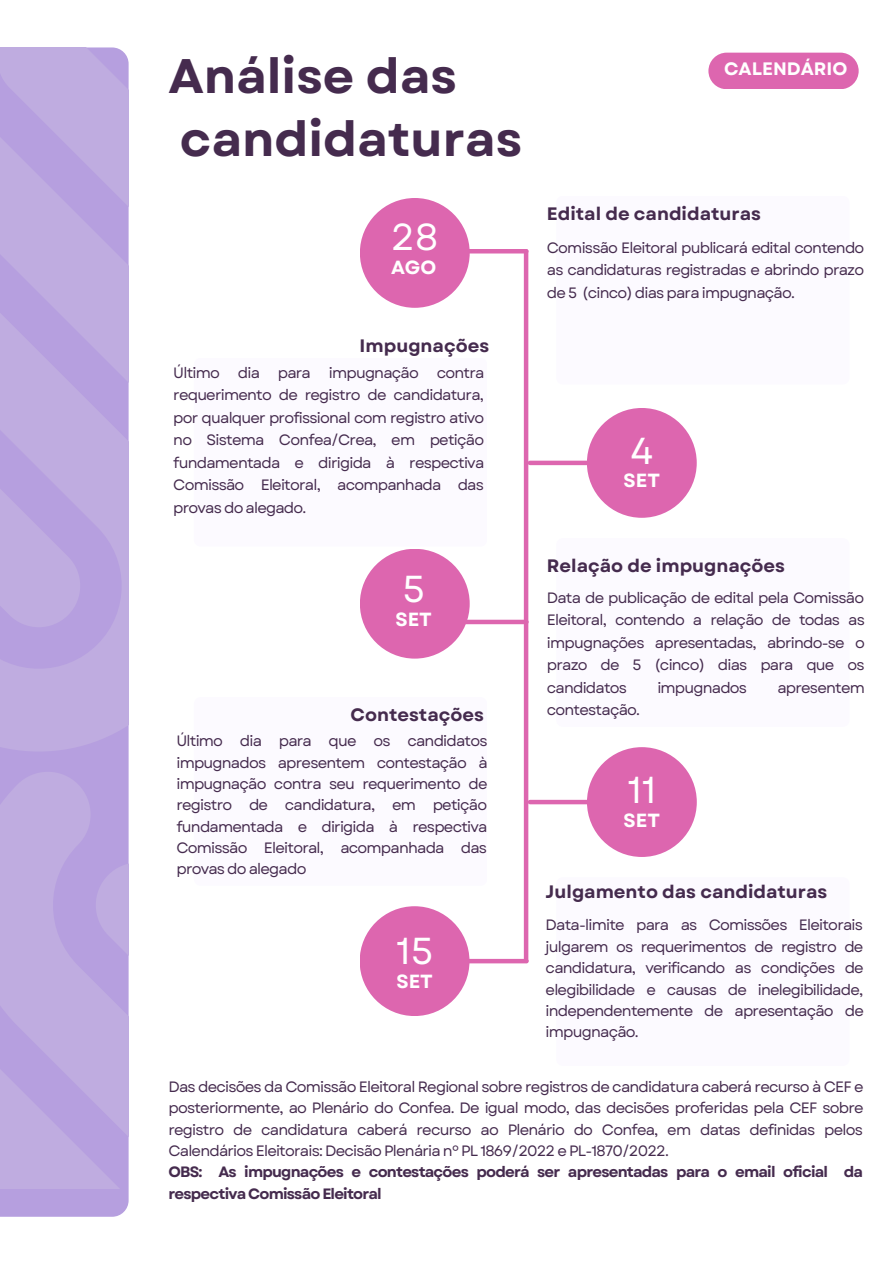
<style>
.page{position:relative;width:893px;height:1264px;background:#fff}
.page>*{position:absolute;margin:0;border:0;box-sizing:border-box;transform-origin:0 0}
.t1{font:700 48.45px/62.6px "Garet";color:#452b4e}
.t2{font:37.5px "Garet";color:#fff}
.t3{font:700 19.05px "Garet";color:#fff}
.t4{font:700 18px "Garet";color:#452b4e}
.t5{font:700 18px "Garet";color:#fff}
.t6{font:15px/21.3px "Garet";letter-spacing:-.055em;color:#452b4e;text-align:justify}
.t7{font:700 15px/21.3px "Garet";letter-spacing:-.055em;color:#452b4e}
</style>
<div class="page">
<div style="left:0;top:47px;width:128px;height:1169px;background:#b69fdf"></div>
<svg style="left:0;top:47px;width:129px;height:489px;fill:#bface0"></svg>
<svg style="left:0;top:536px;width:129px;height:652px;fill:#bface0"></svg>
<div style="left:708px;top:53px;width:150px;height:36px;background:#dd66af;border-radius:18px"></div>
<hr style="left:461px;top:249px;width:65px;height:4px;background:#dd66af">
<div style="left:461px;top:619px;width:65px;height:5px;background:#dd66af"></div>
<div style="left:461px;top:958px;width:65px;height:5px;background:#dd66af"></div>
<div style="left:530px;top:460px;width:65px;height:5px;background:#dd66af"></div>
<div style="left:530px;top:799px;width:65px;height:5px;background:#dd66af"></div>
<div style="left:360px;top:198px;width:109px;height:110px;background:#dd66af;border-radius:50%"></div>
<div style="left:360px;top:549px;width:109px;height:109px;background:#dd66af;border-radius:50%"></div>
<div style="left:359px;top:906px;width:110px;height:110px;background:#dd66af;border-radius:50%"></div>
<div style="left:587px;top:408px;width:109px;height:110px;background:#dd66af;border-radius:50%"></div>
<div style="left:587px;top:747px;width:109px;height:110px;background:#dd66af;border-radius:50%"></div>
<hr style="left:524px;top:251px;width:4px;height:709px;background:#dd66af">
<div style="left:556px;top:196px;width:293px;height:188px;background:#fcfaff;border-radius:7px"></div>
<div style="left:556px;top:538px;width:293px;height:188px;background:#fcfaff;border-radius:7px"></div>
<div style="left:556px;top:877px;width:293px;height:188px;background:#fcfaff;border-radius:7px"></div>
<div style="left:194px;top:358px;width:293px;height:188px;background:#fcfaff;border-radius:7px"></div>
<div style="left:194px;top:697px;width:293px;height:188px;background:#fcfaff;border-radius:7px"></div>
<p class="t1" style="left:168px;top:45px;width:355px">Análise das candidaturas</p>
<p class="t5" style="left:724px;top:56px;width:125px">CALENDÁRIO</p>
<p class="t2" style="left:391px;top:210px;width:49px">28</p>
<p class="t3" style="left:391px;top:253px;width:47px">AGO</p>
<p class="t4" style="left:359px;top:333px;width:131px">Impugnações</p>
<p class="t6" style="left:173px;top:361px;width:312px;line-height:22.5px">Último dia para impugnação contra requerimento de registro de candidatura, por qualquer profissional com registro ativo no Sistema Confea/Crea, em petição fundamentada e dirigida à respectiva Comissão Eleitoral, acompanhada das provas do alegado.</p>
<p class="t2" style="left:402px;top:561px;width:24px">5</p>
<p class="t3" style="left:395px;top:605px;width:38px">SET</p>
<p class="t4" style="left:350px;top:701px;width:135px">Contestações</p>
<p class="t6" style="left:176px;top:730px;width:313px">Último dia para que os candidatos impugnados apresentem contestação à impugnação contra seu requerimento de registro de candidatura, em petição fundamentada e dirigida à respectiva Comissão Eleitoral, acompanhada das provas do alegado</p>
<p class="t4" style="left:547px;top:201px;width:215px">Edital de candidaturas</p>
<p class="t6" style="left:547px;top:236px;width:319px;line-height:22.5px">Comissão Eleitoral publicará edital contendo as candidaturas registradas e abrindo prazo de 5 (cinco) dias para impugnação.</p>
<p class="t2" style="left:630px;top:424px;width:24px">4</p>
<p class="t3" style="left:623px;top:467px;width:38px">SET</p>
<p class="t4" style="left:547px;top:552px;width:240px">Relação de impugnações</p>
<p class="t6" style="left:547px;top:586px;width:319px;line-height:22.5px">Data de publicação de edital pela Comissão Eleitoral, contendo a relação de todas as impugnações apresentadas, abrindo-se o prazo de 5 (cinco) dias para que os candidatos</p>
<p class="t6" style="left:657px;top:676px;width:91px">impugnados</p>
<p class="t6" style="left:777px;top:676px;width:89px">apresentem</p>
<p class="t6" style="left:547px;top:699px;width:95px">contestação.</p>
<p class="t2" style="left:627px;top:763px;width:31px">11</p>
<p class="t3" style="left:623px;top:806px;width:38px">SET</p>
<p class="t4" style="left:545px;top:878px;width:283px">Julgamento das candidaturas</p>
<p class="t6" style="left:545px;top:914px;width:320px">Data-limite para as Comissões Eleitorais julgarem os requerimentos de registro de candidatura, verificando as condições de elegibilidade e causas de inelegibilidade, independentemente de apresentação de impugnação.</p>
<p class="t6" style="left:168px;top:1075px;width:696px">Das decisões da Comissão Eleitoral Regional sobre registros de candidatura caberá recurso à CEF e posteriormente, ao Plenário do Confea. De igual modo, das decisões proferidas pela CEF sobre registro de candidatura caberá recurso ao Plenário do Confea, em datas definidas pelos Calendários Eleitorais: Decisão Plenária nº PL 1869/2022 e PL-1870/2022.</p>
<p class="t7" style="left:168px;top:1161px;width:696px">OBS: As impugnações e contestações poderá ser apresentadas para o email oficial da respectiva Comissão Eleitoral</p>
<p class="t2" style="left:396px;top:924px;width:39px">15</p>
<p class="t3" style="left:396px;top:967px;width:38px">SET</p>
</div>
